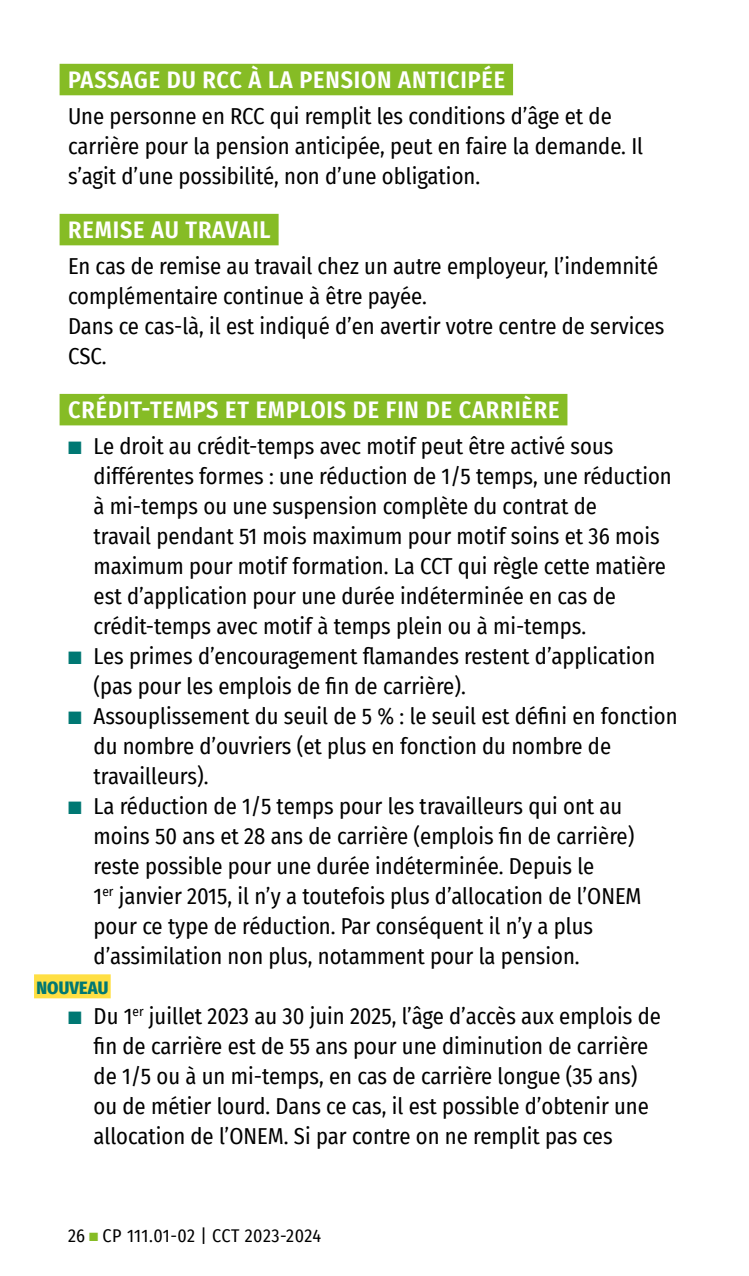
<style>
.page{position:relative;width:749px;height:1276px;background:#fff}
.page>*{position:absolute;margin:0;border:0;box-sizing:border-box;transform-origin:0 0}
.t1{font:600 24px "Fira Sans Condensed";letter-spacing:.035em;color:#fff}
.t2{font:22.5px/30px "Fira Sans Condensed";color:#000}
.t3{font:18px "Fira Sans Condensed";letter-spacing:.02em;color:#000}
.t4{font:800 18px "Fira Sans Condensed";letter-spacing:.01em;color:#007873}
.s1{color:#007873}
.s2{color:#86bc25}
</style>
<div class="page">
<div style="left:60px;top:64px;width:453px;height:31px;background:#86bc25"></div>
<div style="left:60px;top:214px;width:218px;height:31px;background:#86bc25"></div>
<div style="left:60px;top:394px;width:507px;height:31px;background:#86bc25"></div>
<div style="left:34px;top:974px;width:77px;height:24px;background:#ffdf43"></div>
<p class="t1" style="left:68px;top:60px;width:438px">PASSAGE DU RCC À LA PENSION ANTICIPÉE</p>
<p class="t2" style="left:68px;top:100px;width:576px">Une personne en RCC qui remplit les conditions d’âge et de carrière pour la pension anticipée, peut en faire la demande. Il s’agit d’une possibilité, non d’une obligation.</p>
<p class="t1" style="left:68px;top:210px;width:204px">REMISE AU TRAVAIL</p>
<p class="t2" style="left:68px;top:250px;width:597px">En cas de remise au travail chez un autre employeur, l’indemnité complémentaire continue à être payée.<br>Dans ce cas-là, il est indiqué d’en avertir votre centre de services CSC.</p>
<p class="t1" style="left:68px;top:390px;width:492px">CRÉDIT-TEMPS ET EMPLOIS DE FIN DE CARRIÈRE</p>
<p class="t2" style="left:94px;top:430px;width:579px;text-indent:-26px"><span class="s1">■</span> Le droit au crédit-temps avec motif peut être activé sous différentes formes : une réduction de 1/5 temps, une réduction à mi-temps ou une suspension complète du contrat de<br>travail pendant 51 mois maximum pour motif soins et 36 mois maximum pour motif formation. La CCT qui règle cette matière est d’application pour une durée indéterminée en cas de crédit-temps avec motif à temps plein ou à mi-temps.</p>
<p class="t2" style="left:94px;top:640px;width:563px;text-indent:-26px"><span class="s1">■</span> Les primes d’encouragement flamandes restent d’application (pas pour les emplois de fin de carrière).</p>
<p class="t2" style="left:94px;top:700px;width:585px;text-indent:-26px"><span class="s1">■</span> Assouplissement du seuil de 5 % : le seuil est défini en fonction du nombre d’ouvriers (et plus en fonction du nombre de travailleurs).</p>
<p class="t2" style="left:94px;top:790px;width:549px;text-indent:-26px"><span class="s1">■</span> La réduction de 1/5 temps pour les travailleurs qui ont au moins 50 ans et 28 ans de carrière (emplois fin de carrière) reste possible pour une durée indéterminée. Depuis le<br>1<sup>er</sup> janvier 2015, il n’y a toutefois plus d’allocation de l’ONEM pour ce type de réduction. Par conséquent il n’y a plus d’assimilation non plus, notamment pour la pension.</p>
<p class="t4" style="left:36px;top:972px;width:73px">NOUVEAU</p>
<p class="t2" style="left:94px;top:1000px;width:568px;text-indent:-26px"><span class="s1">■</span> Du 1<sup>er</sup> juillet 2023 au 30 juin 2025, l’âge d’accès aux emplois de fin de carrière est de 55 ans pour une diminution de carrière de 1/5 ou à un mi-temps, en cas de carrière longue (35 ans) ou de métier lourd. Dans ce cas, il est possible d’obtenir une allocation de l’ONEM. Si par contre on ne remplit pas ces</p>
<p class="t3" style="left:68px;top:1222px;width:254px">26 <span class="s2">■</span> CP 111.01-02 | CCT 2023-2024</p>
</div>
